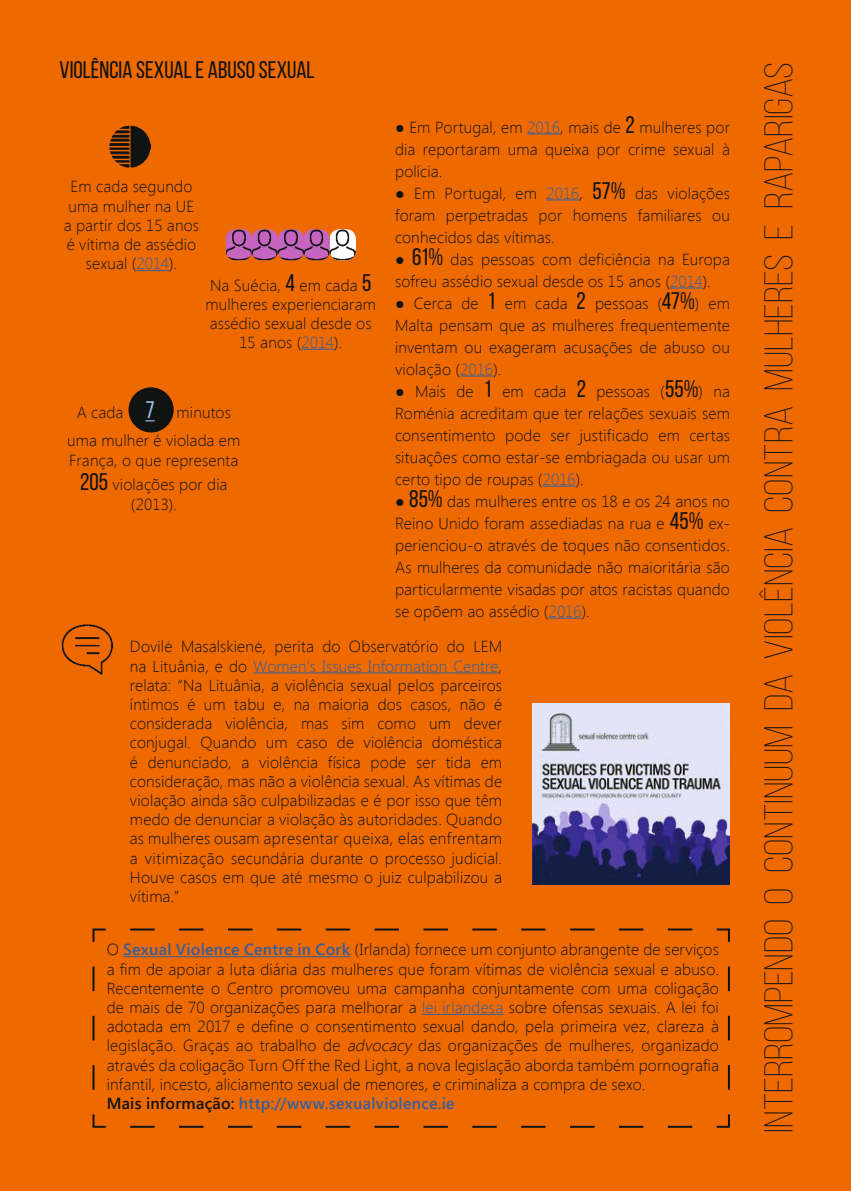
<style>
.page{position:relative;width:851px;height:1191px;background:#fff}
.page>*{position:absolute;margin:0;border:0;box-sizing:border-box;transform-origin:0 0}
.t1{font:300 40px "Bebas Neue";color:#111212;scale:1.15 1}
.t2{font:24px "Bebas Neue";color:#111212}
.t3{font:300 16px/19.2px "Segoe UI";letter-spacing:.01em;color:#111212;text-align:justify}
.s1{color:#335e9e}
.s2{font-family:"Bebas Neue";font-weight:400;font-size:24px}
.s3{font-family:"Bebas Neue";font-weight:400;font-size:24px;color:#94bbe3}
.s4{font-weight:600;color:#335e9e}
.s5{font-style:italic}
.s6{font-weight:600}
</style>
<div class="page">
<div style="left:0;top:0;width:850px;height:1191px;background:#ee6a00"></div>
<hr style="left:527px;top:133px;width:33px;height:1px;background:#335e9e">
<hr style="left:546px;top:199px;width:33px;height:1px;background:#335e9e">
<hr style="left:670px;top:287px;width:32px;height:1px;background:#335e9e">
<hr style="left:460px;top:375px;width:33px;height:1px;background:#335e9e">
<hr style="left:542px;top:485px;width:33px;height:1px;background:#335e9e">
<hr style="left:548px;top:617px;width:33px;height:1px;background:#335e9e">
<hr style="left:253px;top:672px;width:245px;height:1px;background:#335e9e">
<img style="left:61px;top:624px;width:52px;height:51px">
<img style="left:226px;top:229px;width:130px;height:31px">
<svg style="left:329px;top:229px;width:27px;height:31px"></svg>
<svg style="left:303px;top:229px;width:27px;height:31px"></svg>
<svg style="left:278px;top:229px;width:26px;height:31px"></svg>
<svg style="left:251px;top:229px;width:27px;height:31px"></svg>
<hr style="left:301px;top:349px;width:33px;height:1px;background:#335e9e">
<hr style="left:137px;top:270px;width:32px;height:1px;background:#335e9e">
<div style="left:129px;top:388px;width:44px;height:43px;background:#111212;border-radius:50%"></div>
<div style="left:128px;top:387px;width:46px;height:45px;border:2px solid #111212;border-radius:50%"></div>
<img style="left:532px;top:703px;width:197px;height:181px">
<img style="left:109px;top:126px;width:42px;height:41px">
<svg style="left:92px;top:928px;width:638px;height:200px"></svg>
<h2 class="t2" style="left:60px;top:56px;width:256px">VIOLÊNCIA SEXUAL E ABUSO SEXUAL</h2>
<p class="t3" style="left:64px;top:177px;width:137px;text-align:center">Em cada segundo uma mulher na UE a partir dos 15 anos é vítima de assédio sexual (<span class="s1">2014</span>).</p>
<p class="t3" style="left:205px;top:275px;width:172px;text-align:center">Na Suécia, <span class="s2">4</span> em cada <span class="s2">5 </span>mulheres experienciaram assédio sexual desde os<br>15 anos (<span class="s1">2014</span>).</p>
<p class="t3" style="left:77px;top:402px;width:79px">A cada <span class="s3">7</span></p>
<p class="t3" style="left:67px;top:398px;width:174px;line-height:28px;text-indent:109px">minutos uma mulher é violada em</p>
<p class="t3" style="left:69px;top:448px;width:171px;line-height:24px;text-align:center">França, o que representa<br><span class="s2">205</span> violações por dia</p>
<p class="t3" style="left:131px;top:494px;width:47px">(2013).</p>
<p class="t3" style="left:395px;top:115px;width:336px;line-height:22px">● Em Portugal, em <span class="s1">2016</span>, mais de <span class="s2">2</span> mulheres por dia reportaram uma queixa por crime sexual à polícia.</p>
<p class="t3" style="left:395px;top:181px;width:336px;line-height:22px">● Em Portugal, em <span class="s1">2016</span>, <span class="s2">57%</span> das violações foram perpetradas por homens familiares ou conhecidos das vítimas.</p>
<p class="t3" style="left:395px;top:247px;width:336px;line-height:22px">● <span class="s2">61%</span> das pessoas com deficiência na Europa sofreu assédio sexual desde os 15 anos (<span class="s1">2014</span>).</p>
<p class="t3" style="left:395px;top:291px;width:336px;line-height:22px">● Cerca de <span class="s2">1</span> em cada <span class="s2">2</span> pessoas (<span class="s2">47%</span>) em Malta pensam que as mulheres frequentemente inventam ou exageram acusações de abuso ou violação (<span class="s1">2016</span>).</p>
<p class="t3" style="left:395px;top:379px;width:336px;line-height:22px">● Mais de <span class="s2">1</span> em cada <span class="s2">2</span> pessoas (<span class="s2">55%</span>) na Roménia acreditam que ter relações sexuais sem consentimento pode ser justificado em certas situações como estar-se embriagada ou usar um certo tipo de roupas (<span class="s1">2016</span>).</p>
<p class="t3" style="left:395px;top:489px;width:336px;line-height:22px">● <span class="s2">85%</span> das mulheres entre os 18 e os 24 anos no Reino Unido foram assediadas na rua e <span class="s2">45%</span> ex&shy;perienciou-o através de toques não consentidos.<br>As mulheres da comunidade não maioritária são particularmente visadas por atos racistas quando se opõem ao assédio (<span class="s1">2016</span>).</p>
<p class="t3" style="left:130px;top:636px;width:373px">Dovilė Masalskienė, perita do Observatório do LEM na Lituânia, e do <span class="s1">Women’s Issues Information Centre</span>, relata: “Na Lituânia, a violência sexual pelos parceiros íntimos é um tabu e, na maioria dos casos, não é considerada violência, mas sim como um dever conjugal. Quando um caso de violência doméstica é denunciado, a violência física pode ser tida em consideração, mas não a violência sexual. As vítimas de violação ainda são culpabilizadas e é por isso que têm medo de denunciar a violação às autoridades. Quando as mulheres ousam apresentar queixa, elas enfrentam a vitimização secundária durante o processo judicial.<br>Houve casos em que até mesmo o juiz culpabilizou a vítima.”</p>
<p class="t3" style="left:107px;top:939px;width:613px;text-align:left">O <span class="s4">Sexual Violence Centre in Cork</span> (Irlanda) fornece um conjunto abrangente de serviços a fim de apoiar a luta diária das mulheres que foram vítimas de violência sexual e abuso.<br>Recentemente o Centro promoveu uma campanha conjuntamente com uma coligação de mais de 70 organizações para melhorar a <span class="s1">lei irlandesa</span> sobre ofensas sexuais. A lei foi adotada em 2017 e define o consentimento sexual dando, pela primeira vez, clareza à legislação. Graças ao trabalho de <span class="s5">advocacy</span> das organizações de mulheres, organizado através da coligação Turn Off the Red Light, a nova legislação aborda também pornografia infantil, incesto, aliciamento sexual de menores, e criminaliza a compra de sexo.<br><span class="s6">Mais informação:</span> <span class="s4">http://www.sexualviolence.ie</span></p>
<h1 class="t1" style="left:757px;top:1132px;width:933px;rotate:-90deg">INTERROMPENDO O CONTINUUM DA VIOLÊNCIA CONTRA MULHERES E RAPARIGAS</h1>
</div>
